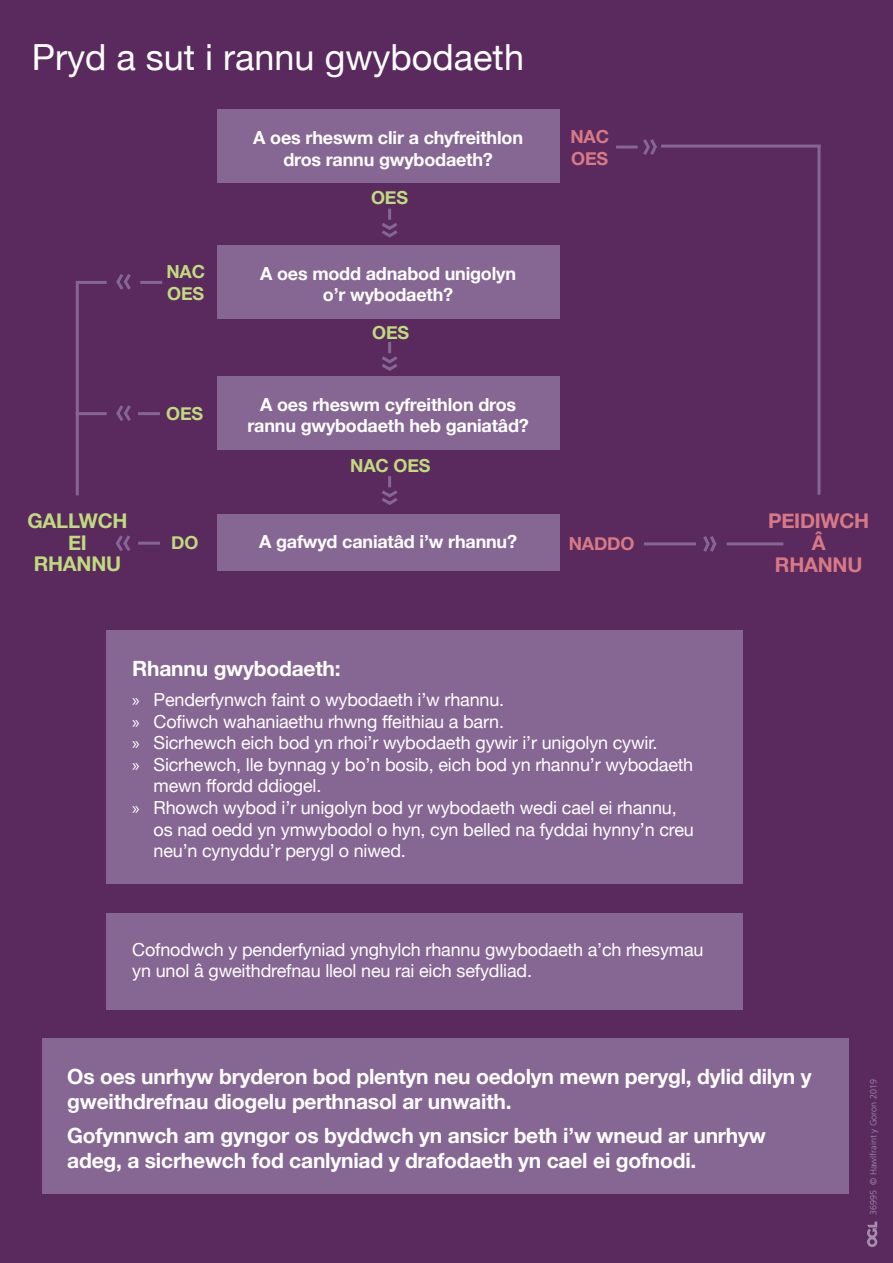
<style>
.page{position:relative;width:893px;height:1263px;background:#5a2a5e}
.page>*{position:absolute;margin:0;border:0;box-sizing:border-box;transform-origin:0 0}
.t1{font:36px "Helvetica Neue";color:#fff}
.t2{font:700 21px/25.2px "Helvetica Neue";letter-spacing:-.01em;color:#fff}
.t3{font:700 20.25px/21.8px "Helvetica Neue";letter-spacing:-.01em;color:#c0db7e;text-align:center}
.t4{font:700 20.25px/21.8px "Helvetica Neue";letter-spacing:-.01em;color:#d87a86;text-align:center}
.t5{font:18px/21.6px "Helvetica Neue";letter-spacing:-.01em;color:#fff}
.t6{font:700 18px/21.6px "Helvetica Neue";letter-spacing:-.01em;color:#fff;text-align:center}
.t7{font:700 18px/21.6px "Helvetica Neue";letter-spacing:-.01em;color:#c0db7e}
.t8{font:700 18px/21.6px "Helvetica Neue";letter-spacing:-.01em;color:#d87a86}
.t9{font:300 9px "Frutiger LT Std";color:#a58fb0}
.s1{font-family:"Myriad Pro"}
</style>
<div class="page">
<hr style="left:661px;top:145px;width:160px;height:3px;background:#866693">
<hr style="left:727px;top:542px;width:56px;height:3px;background:#866693">
<hr style="left:616px;top:146px;width:22px;height:3px;background:#866693">
<hr style="left:644px;top:542px;width:52px;height:3px;background:#866693">
<hr style="left:138px;top:542px;width:22px;height:3px;background:#866693">
<div style="left:217px;top:110px;width:342px;height:73px;background:#866693"></div>
<div style="left:217px;top:376px;width:342px;height:73px;background:#866693"></div>
<div style="left:217px;top:514px;width:342px;height:56px;background:#866693"></div>
<div style="left:107px;top:630px;width:636px;height:253px;background:#866693"></div>
<div style="left:107px;top:913px;width:636px;height:97px;background:#866693"></div>
<div style="left:42px;top:1038px;width:806px;height:156px;background:#866693"></div>
<hr style="left:817px;top:146px;width:3px;height:349px;background:#866693">
<svg style="left:867px;top:1221px;width:10px;height:26px"></svg>
<div style="left:217px;top:245px;width:342px;height:73px;background:#866693"></div>
<svg style="left:703px;top:536px;width:14px;height:16px"></svg>
<svg style="left:382px;top:476px;width:16px;height:29px"></svg>
<svg style="left:115px;top:535px;width:16px;height:16px"></svg>
<svg style="left:382px;top:342px;width:16px;height:29px"></svg>
<svg style="left:382px;top:209px;width:16px;height:29px"></svg>
<svg style="left:643px;top:139px;width:14px;height:16px"></svg>
<hr style="left:76px;top:284px;width:3px;height:211px;background:#866693">
<hr style="left:76px;top:281px;width:31px;height:3px;background:#866693">
<hr style="left:76px;top:412px;width:31px;height:3px;background:#866693">
<hr style="left:138px;top:412px;width:22px;height:3px;background:#866693">
<hr style="left:140px;top:281px;width:22px;height:3px;background:#866693">
<svg style="left:116px;top:405px;width:15px;height:16px"></svg>
<svg style="left:116px;top:274px;width:15px;height:16px"></svg>
<p class="t1" style="left:32px;top:32px;width:494px">Pryd a sut i rannu gwybodaeth</p>
<p class="t6" style="left:253px;top:127px;width:271px">A oes rheswm clir a chyfreithlon dros rannu gwybodaeth?</p>
<p class="t7" style="left:166px;top:261px;width:40px">NAC<br>OES</p>
<p class="t3" style="left:27px;top:510px;width:102px">GALLWCH<br>EI<br>RHANNU</p>
<p class="t7" style="left:166px;top:404px;width:38px">OES</p>
<p class="t7" style="left:171px;top:533px;width:29px">DO</p>
<p class="t7" style="left:371px;top:187px;width:38px">OES</p>
<p class="t6" style="left:260px;top:263px;width:257px">A oes modd adnabod unigolyn o’r wybodaeth?</p>
<p class="t7" style="left:372px;top:322px;width:38px">OES</p>
<p class="t6" style="left:247px;top:394px;width:283px">A oes rheswm cyfreithlon dros rannu gwybodaeth heb ganiatâd?</p>
<p class="t7" style="left:350px;top:455px;width:82px">NAC OES</p>
<p class="t6" style="left:259px;top:531px;width:259px">A gafwyd caniatâd i’w rhannu?</p>
<p class="t8" style="left:570px;top:126px;width:40px">NAC<br>OES</p>
<p class="t8" style="left:569px;top:533px;width:67px">NADDO</p>
<p class="t2" style="left:132px;top:656px;width:210px">Rhannu gwybodaeth:</p>
<p class="t5" style="left:132px;top:690px;width:373px"><span class="s1">»</span> Penderfynwch faint o wybodaeth i’w rhannu.</p>
<p class="t5" style="left:132px;top:711px;width:373px"><span class="s1">»</span> Cofiwch wahaniaethu rhwng ffeithiau a barn.</p>
<p class="t5" style="left:132px;top:733px;width:527px"><span class="s1">»</span> Sicrhewch eich bod yn rhoi’r wybodaeth gywir i’r unigolyn cywir.</p>
<p class="t5" style="left:154px;top:755px;width:541px;text-indent:-21px"><span class="s1">»</span> Sicrhewch, lle bynnag y bo’n bosib, eich bod yn rhannu’r wybodaeth mewn ffordd ddiogel.</p>
<p class="t5" style="left:154px;top:798px;width:542px;text-indent:-21px"><span class="s1">»</span> Rhowch wybod i’r unigolyn bod yr wybodaeth wedi cael ei rhannu, os nad oedd yn ymwybodol o hyn, cyn belled na fyddai hynny’n creu neu’n cynyddu’r perygl o niwed.</p>
<p class="t5" style="left:132px;top:939px;width:573px">Cofnodwch y penderfyniad ynghylch rhannu gwybodaeth a’ch rhesymau yn unol â gweithdrefnau lleol neu rai eich sefydliad.</p>
<p class="t4" style="left:768px;top:511px;width:103px">PEIDIWCH<br>Â<br>RHANNU</p>
<p class="t2" style="left:67px;top:1065px;width:746px">Os oes unrhyw bryderon bod plentyn neu oedolyn mewn perygl, dylid dilyn y gweithdrefnau diogelu perthnasol ar unwaith.</p>
<p class="t2" style="left:67px;top:1123px;width:700px">Gofynnwch am gyngor os byddwch yn ansicr beth i’w wneud ar unrhyw adeg, a sicrhewch fod canlyniad y drafodaeth yn cael ei gofnodi.</p>
<p class="t9" style="left:868px;top:1215px;width:137px;rotate:-90deg">36995 © Hawlfraint y Goron 2019</p>
</div>
